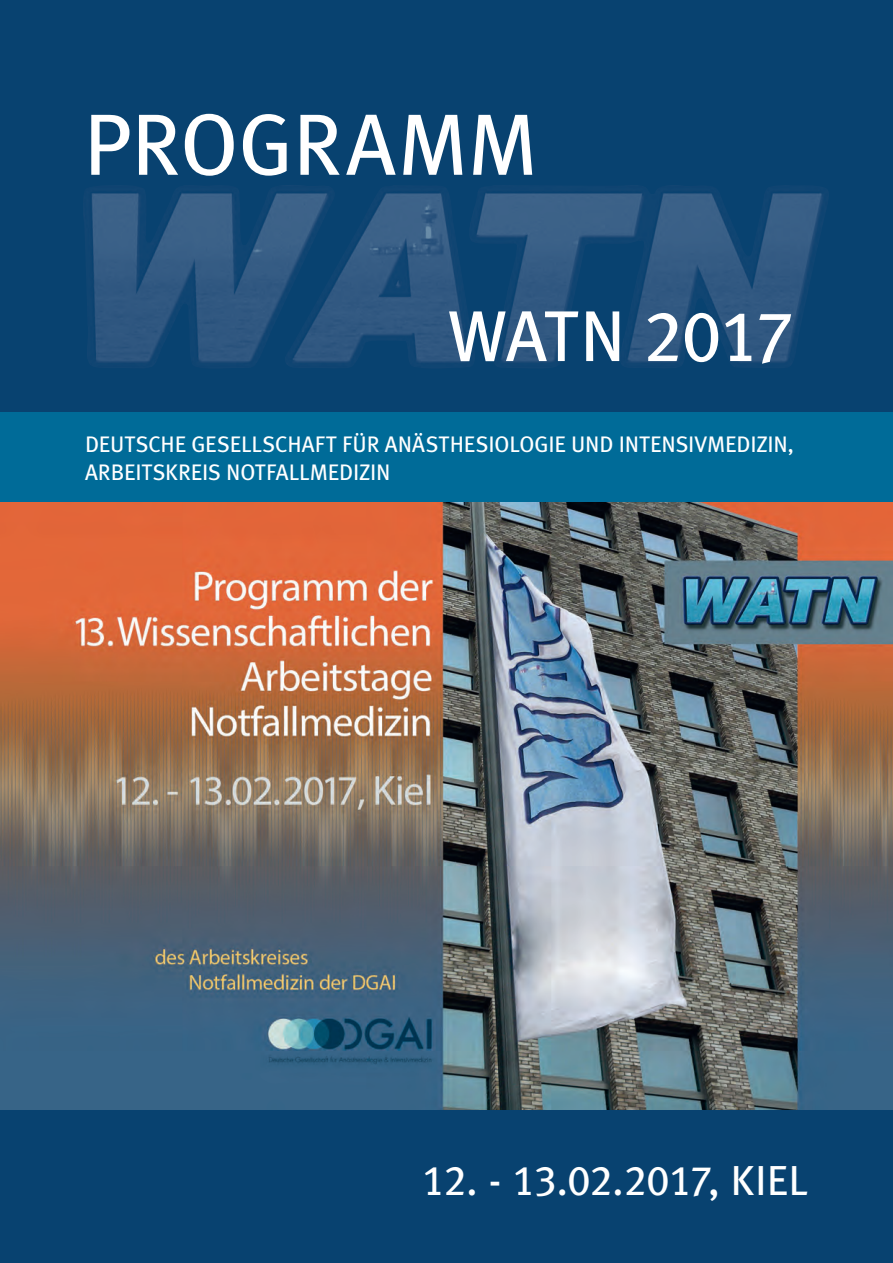
<style>
.page{position:relative;width:893px;height:1263px;background:#fff}
.page>*{position:absolute;margin:0;border:0;box-sizing:border-box;transform-origin:0 0}
.t1{font:87px "Meta Plus";letter-spacing:-.005em;color:#fff}
.t2{font:72px "Meta Plus";color:#fff}
.t3{font:42px "Meta Plus Book Caps";letter-spacing:-.005em;color:#fff}
.t4{font:22.5px "Meta Plus";letter-spacing:-.01em;color:#fff}
.s1{font-family:"Meta Plus Book Caps"}
</style>
<div class="page">
<img style="left:0;top:502px;width:893px;height:608px">
<div style="left:0;top:0;width:893px;height:412px;background:#084270"></div>
<div style="left:0;top:1110px;width:893px;height:153px;background:#084270"></div>
<img style="left:84px;top:185px;width:740px;height:180px">
<div style="left:0;top:412px;width:893px;height:90px;background:#006b98"></div>
<h1 class="t1" style="left:83px;top:94px;width:456px">PROGRAMM</h1>
<h2 class="t2" style="left:447px;top:294px;width:348px">WATN <span class="s1">2017</span></h2>
<p class="t4" style="left:85px;top:432px;width:507px">DEUTSCHE GESELLSCHAFT FÜR ANÄSTHESIOLOGIE UND</p>
<p class="t4" style="left:619px;top:432px;width:177px">INTENSIVMEDIZIN,</p>
<p class="t4" style="left:-13px;top:459px;width:57px">A</p>
<p class="t4" style="left:98px;top:459px;width:290px">RBEITSKREIS NOTFALLMEDIZIN</p>
<h3 class="t3" style="left:422px;top:1155px;width:387px">12. - 13.02.2017, Kiel</h3>
</div>
